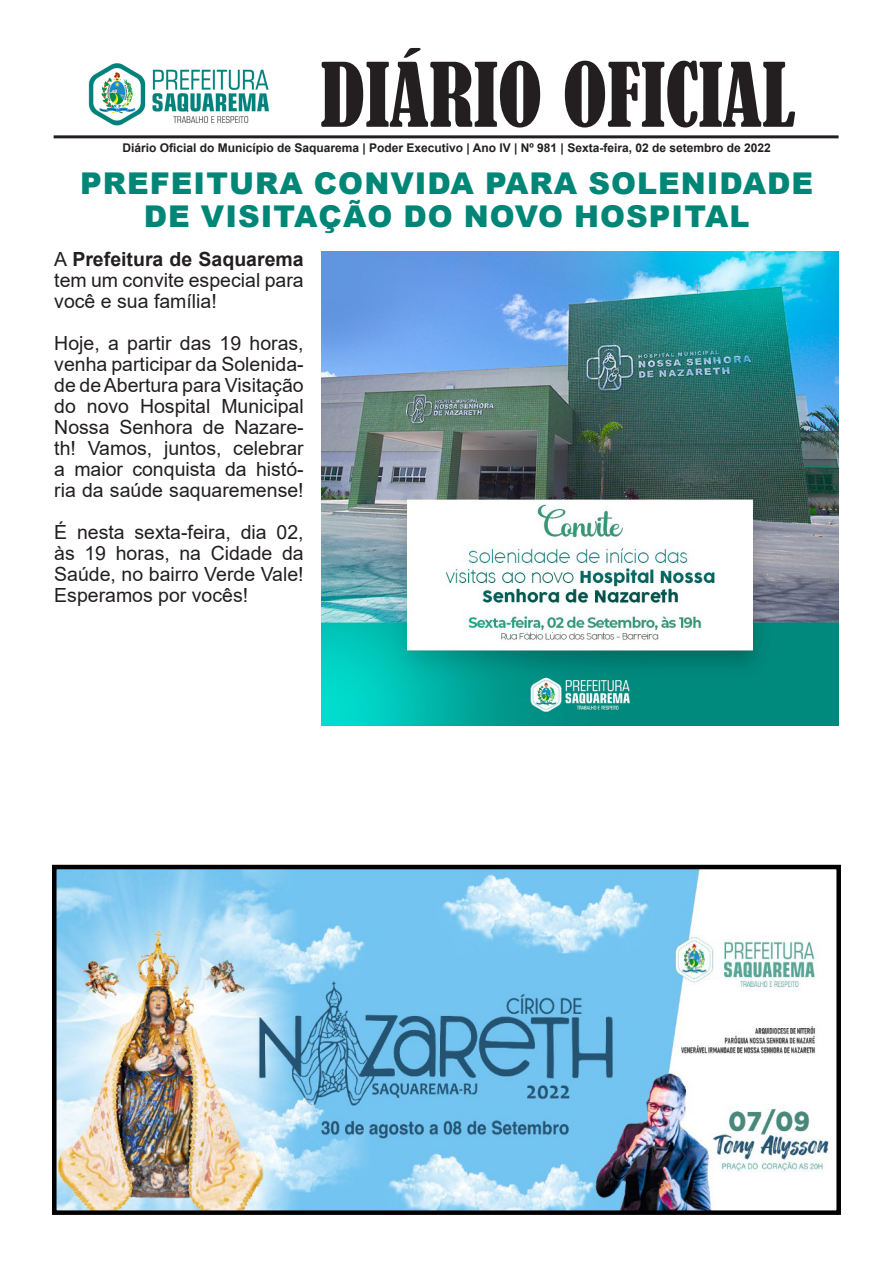
<style>
.page{position:relative;width:893px;height:1263px;background:#fff}
.page>*{position:absolute;margin:0;border:0;box-sizing:border-box;transform-origin:0 0}
.t1{font:condensed 82.5px "Bernard";color:#231f20}
.t2{font:900 30px/33px "Arial";letter-spacing:.035em;color:#008677;text-align:center}
.t3{font:19.5px/21px "Arial";color:#231f20;text-align:justify}
.t4{font:700 12px "Arial";color:#231f20}
.s1{font-weight:700}
</style>
<div class="page">
<hr style="left:54px;top:135px;width:785px;height:3px;background:#231f20">
<img style="left:88px;top:63px;width:181px;height:63px">
<img style="left:322px;top:252px;width:517px;height:473px">
<img style="left:57px;top:870px;width:772px;height:340px">
<div style="left:52px;top:865px;width:789px;height:350px;border:4px solid #000"></div>
<p class="t1" style="left:321px;top:47px;width:476px">DIÁRIO OFICIAL</p>
<p class="t4" style="left:122px;top:139px;width:650px">Diário Oficial do Município de Saquarema | Poder Executivo | Ano IV | Nº 981 | Sexta-feira, 02 de setembro de 2022</p>
<p class="t2" style="left:80px;top:166px;width:735px">PREFEITURA CONVIDA PARA SOLENIDADE<br>DE VISITAÇÃO DO NOVO HOSPITAL</p>
<p class="t3" style="left:54px;top:249px;width:251px">A <span class="s1">Prefeitura de Saquarema </span>tem um convite especial para você e sua família!</p>
<p class="t3" style="left:54px;top:333px;width:251px">Hoje, a partir das 19 horas, venha participar da Solenida&shy;de de Abertura para Visitação do novo Hospital Municipal Nossa Senhora de Nazare&shy;th! Vamos, juntos, celebrar a maior conquista da histó&shy;ria da saúde saquaremense!</p>
<p class="t3" style="left:54px;top:522px;width:251px">É nesta sexta-feira, dia 02, às 19 horas, na Cidade da Saúde, no bairro Verde Vale!<br>Esperamos por vocês!</p>
</div>
